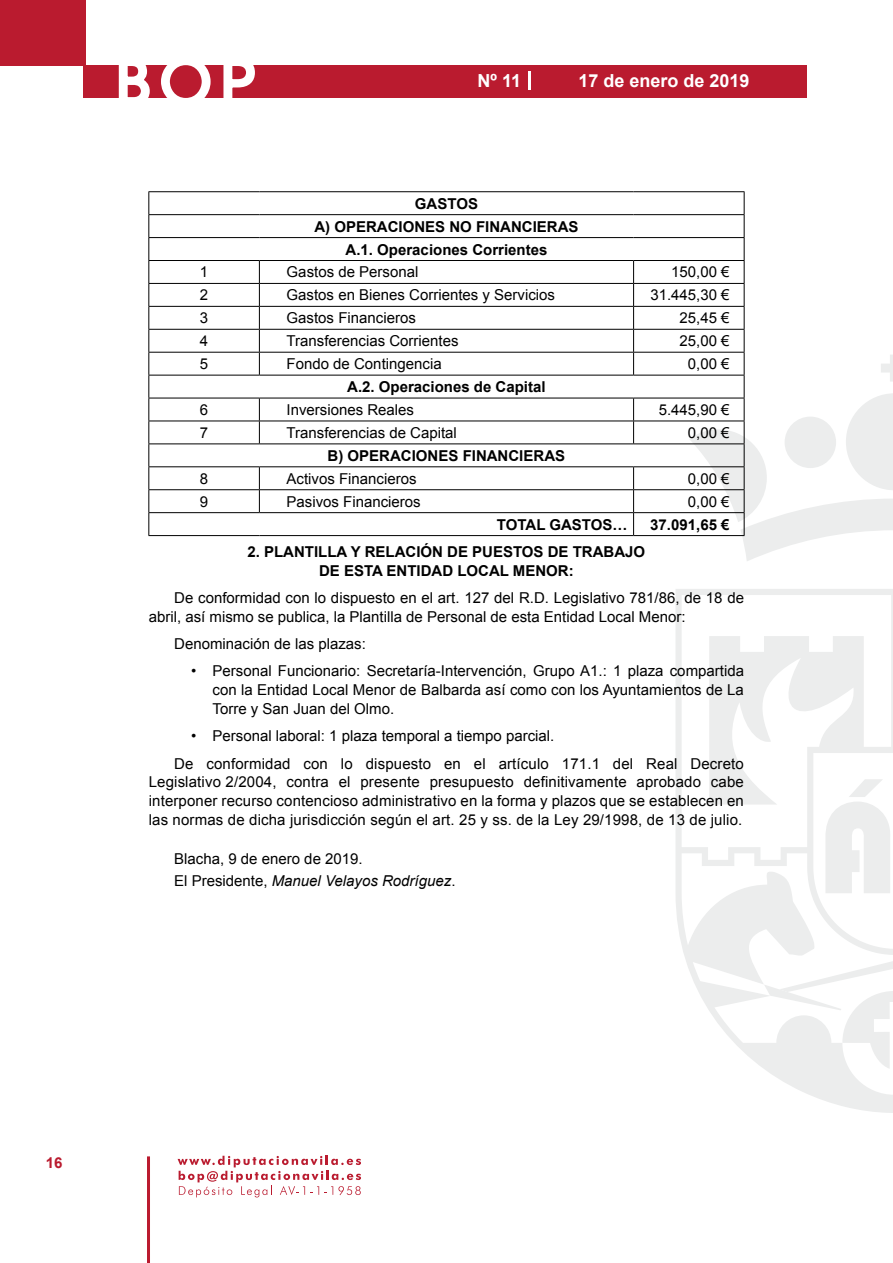
<style>
.page{position:relative;width:893px;height:1263px;background:#fff}
.page>*{position:absolute;margin:0;border:0;box-sizing:border-box;transform-origin:0 0}
.t1{font:500 61.5px "Avant Garde";color:#fff}
.t2{font:700 18px "Arial";color:#fff}
.t3{font:15px/18.8px "Arial";color:#000}
.t4{font:700 15px/23px "Arial";color:#000;text-align:center}
.t5{font:700 15px "Arial";color:#ba1b2f}
.s1{font-style:italic}
</style>
<div class="page">
<svg style="left:178px;top:1156px;width:183px;height:41px"></svg>
<hr style="left:147px;top:1156px;width:3px;height:107px;background:#ba1b2f">
<div style="left:0;top:0;width:85px;height:66px;background:#ba1b2f"></div>
<div style="left:84px;top:65px;width:723px;height:33px;background:#ba1b2f"></div>
<svg style="left:118px;top:65px;width:32px;height:33px"></svg>
<svg style="left:161px;top:65px;width:50px;height:33px"></svg>
<svg style="left:223px;top:65px;width:32px;height:33px"></svg>
<svg style="left:529px;top:71px;width:2px;height:19px"></svg>
<svg style="left:676px;top:589px;width:217px;height:524px"></svg>
<svg style="left:764px;top:984px;width:129px;height:86px"></svg>
<svg style="left:825px;top:779px;width:66px;height:114px"></svg>
<hr style="left:148px;top:191px;width:111px;height:1px;background:#000">
<hr style="left:259px;top:191px;width:375px;height:1px;background:#000">
<hr style="left:634px;top:191px;width:110px;height:1px;background:#000">
<hr style="left:148px;top:214px;width:111px;height:1px;background:#000">
<hr style="left:259px;top:214px;width:375px;height:1px;background:#000">
<hr style="left:634px;top:214px;width:110px;height:1px;background:#000">
<hr style="left:148px;top:237px;width:111px;height:1px;background:#000">
<hr style="left:259px;top:237px;width:375px;height:1px;background:#000">
<hr style="left:634px;top:237px;width:110px;height:1px;background:#000">
<hr style="left:148px;top:260px;width:111px;height:1px;background:#000">
<hr style="left:259px;top:260px;width:375px;height:1px;background:#000">
<hr style="left:634px;top:260px;width:110px;height:1px;background:#000">
<hr style="left:148px;top:283px;width:111px;height:1px;background:#000">
<hr style="left:259px;top:283px;width:375px;height:1px;background:#000">
<hr style="left:634px;top:283px;width:110px;height:1px;background:#000">
<hr style="left:148px;top:306px;width:111px;height:1px;background:#000">
<hr style="left:259px;top:306px;width:375px;height:1px;background:#000">
<hr style="left:634px;top:306px;width:110px;height:1px;background:#000">
<hr style="left:148px;top:329px;width:111px;height:1px;background:#000">
<hr style="left:259px;top:329px;width:375px;height:1px;background:#000">
<hr style="left:634px;top:329px;width:110px;height:1px;background:#000">
<hr style="left:148px;top:352px;width:111px;height:1px;background:#000">
<hr style="left:259px;top:352px;width:375px;height:1px;background:#000">
<svg style="left:259px;top:261px;width:1px;height:114px"></svg>
<hr style="left:634px;top:352px;width:110px;height:1px;background:#000">
<svg style="left:633px;top:261px;width:1px;height:114px"></svg>
<hr style="left:148px;top:375px;width:111px;height:1px;background:#000">
<hr style="left:259px;top:375px;width:375px;height:1px;background:#000">
<hr style="left:634px;top:375px;width:110px;height:1px;background:#000">
<hr style="left:148px;top:398px;width:111px;height:1px;background:#000">
<hr style="left:259px;top:398px;width:375px;height:1px;background:#000">
<hr style="left:634px;top:398px;width:110px;height:1px;background:#000">
<hr style="left:148px;top:421px;width:111px;height:1px;background:#000">
<hr style="left:259px;top:421px;width:375px;height:1px;background:#000">
<svg style="left:259px;top:398px;width:1px;height:45px"></svg>
<hr style="left:634px;top:421px;width:110px;height:1px;background:#000">
<svg style="left:633px;top:398px;width:1px;height:45px"></svg>
<hr style="left:148px;top:443px;width:111px;height:1px;background:#000">
<hr style="left:259px;top:443px;width:375px;height:1px;background:#000">
<hr style="left:634px;top:443px;width:110px;height:1px;background:#000">
<hr style="left:148px;top:466px;width:111px;height:1px;background:#000">
<hr style="left:259px;top:466px;width:375px;height:1px;background:#000">
<hr style="left:634px;top:466px;width:110px;height:1px;background:#000">
<hr style="left:148px;top:489px;width:111px;height:1px;background:#000">
<hr style="left:259px;top:489px;width:375px;height:1px;background:#000">
<svg style="left:259px;top:467px;width:1px;height:45px"></svg>
<hr style="left:634px;top:489px;width:110px;height:1px;background:#000">
<hr style="left:148px;top:512px;width:111px;height:1px;background:#000">
<svg style="left:148px;top:192px;width:1px;height:343px"></svg>
<hr style="left:259px;top:512px;width:375px;height:1px;background:#000">
<hr style="left:634px;top:512px;width:110px;height:1px;background:#000">
<svg style="left:633px;top:467px;width:1px;height:68px"></svg>
<svg style="left:689px;top:192px;width:204px;height:369px"></svg>
<hr style="left:148px;top:535px;width:111px;height:1px;background:#000">
<hr style="left:259px;top:535px;width:375px;height:1px;background:#000">
<hr style="left:634px;top:535px;width:110px;height:1px;background:#000">
<h1 class="t1" style="left:115px;top:44px;width:141px">BOP</h1>
<p class="t2" style="left:478px;top:69px;width:45px">Nº 11</p>
<p class="t2" style="left:578px;top:69px;width:173px">17 de enero de 2019</p>
<p class="t4" style="left:314px;top:192px;width:266px">GASTOS<br>A) OPERACIONES NO FINANCIERAS<br>A.1. Operaciones Corrientes</p>
<p class="t3" style="left:200px;top:263px;width:10px">1</p>
<p class="t3" style="left:287px;top:263px;width:133px">Gastos de Personal</p>
<p class="t3" style="left:671px;top:263px;width:60px">150,00 €</p>
<p class="t3" style="left:200px;top:286px;width:10px">2</p>
<p class="t3" style="left:287px;top:286px;width:270px">Gastos en Bienes Corrientes y Servicios</p>
<p class="t3" style="left:650px;top:286px;width:81px">31.445,30 €</p>
<p class="t3" style="left:200px;top:309px;width:10px">3</p>
<p class="t3" style="left:287px;top:309px;width:131px">Gastos Financieros</p>
<p class="t3" style="left:680px;top:309px;width:52px">25,45 €</p>
<p class="t3" style="left:200px;top:332px;width:10px">4</p>
<p class="t3" style="left:287px;top:332px;width:173px">Transferencias Corrientes</p>
<p class="t3" style="left:680px;top:332px;width:52px">25,00 €</p>
<p class="t3" style="left:200px;top:355px;width:10px">5</p>
<p class="t3" style="left:287px;top:355px;width:157px">Fondo de Contingencia</p>
<p class="t3" style="left:688px;top:355px;width:43px">0,00 €</p>
<p class="t4" style="left:347px;top:376px;width:200px">A.2. Operaciones de Capital</p>
<p class="t3" style="left:200px;top:400px;width:10px">6</p>
<p class="t3" style="left:287px;top:400px;width:129px">Inversiones Reales</p>
<p class="t3" style="left:659px;top:400px;width:72px">5.445,90 €</p>
<p class="t3" style="left:200px;top:423px;width:10px">7</p>
<p class="t3" style="left:287px;top:423px;width:172px">Transferencias de Capital</p>
<p class="t3" style="left:688px;top:423px;width:43px">0,00 €</p>
<p class="t4" style="left:328px;top:444px;width:239px">B) OPERACIONES FINANCIERAS</p>
<p class="t3" style="left:200px;top:469px;width:10px">8</p>
<p class="t3" style="left:287px;top:469px;width:132px">Activos Financieros</p>
<p class="t3" style="left:688px;top:469px;width:43px">0,00 €</p>
<p class="t3" style="left:200px;top:492px;width:10px">9</p>
<p class="t3" style="left:287px;top:492px;width:136px">Pasivos Financieros</p>
<p class="t3" style="left:688px;top:492px;width:43px">0,00 €</p>
<p class="t4" style="left:497px;top:513px;width:132px">TOTAL GASTOS…</p>
<p class="t4" style="left:650px;top:513px;width:81px">37.091,65 €</p>
<p class="t4" style="left:247px;top:543px;width:399px;line-height:18.8px">2. PLANTILLA Y RELACIÓN DE PUESTOS DE TRABAJO<br>DE ESTA ENTIDAD LOCAL MENOR:</p>
<p class="t3" style="left:149px;top:589px;width:597px;text-indent:26px">De conformidad con lo dispuesto en el art. 127 del R.D. Legislativo 781/86, de 18 de abril, así mismo se publica, la Plantilla de Personal de esta Entidad Local Menor:</p>
<p class="t3" style="left:174px;top:635px;width:193px">Denominación de las plazas:</p>
<p class="t3" style="left:212px;top:662px;width:533px;text-align:justify;text-indent:-21px">• Personal Funcionario: Secretaría-Intervención, Grupo A1.: 1 plaza compartida con la Entidad Local Menor de Balbarda así como con los Ayuntamientos de La Torre y San Juan del Olmo.</p>
<p class="t3" style="left:174px;top:722px;width:571px;line-height:27.3px;text-indent:17px">• Personal laboral: 1 plaza temporal a tiempo parcial.<br>De conformidad con lo dispuesto en el artículo 171.1 del Real Decreto</p>
<p class="t3" style="left:149px;top:773px;width:597px;text-align:justify">Legislativo 2/2004, contra el presente presupuesto definitivamente aprobado cabe interponer recurso contencioso administrativo en la forma y plazos que se establecen en las normas de dicha jurisdicción según el art. 25 y ss. de la Ley 29/1998, de 13 de julio.</p>
<p class="t3" style="left:174px;top:848px;width:283px;line-height:22.2px">Blacha, 9 de enero de 2019.<br>El Presidente, <span class="s1">Manuel Velayos Rodríguez</span>.</p>
<p class="t5" style="left:46px;top:1153px;width:18px">16</p>
</div>
